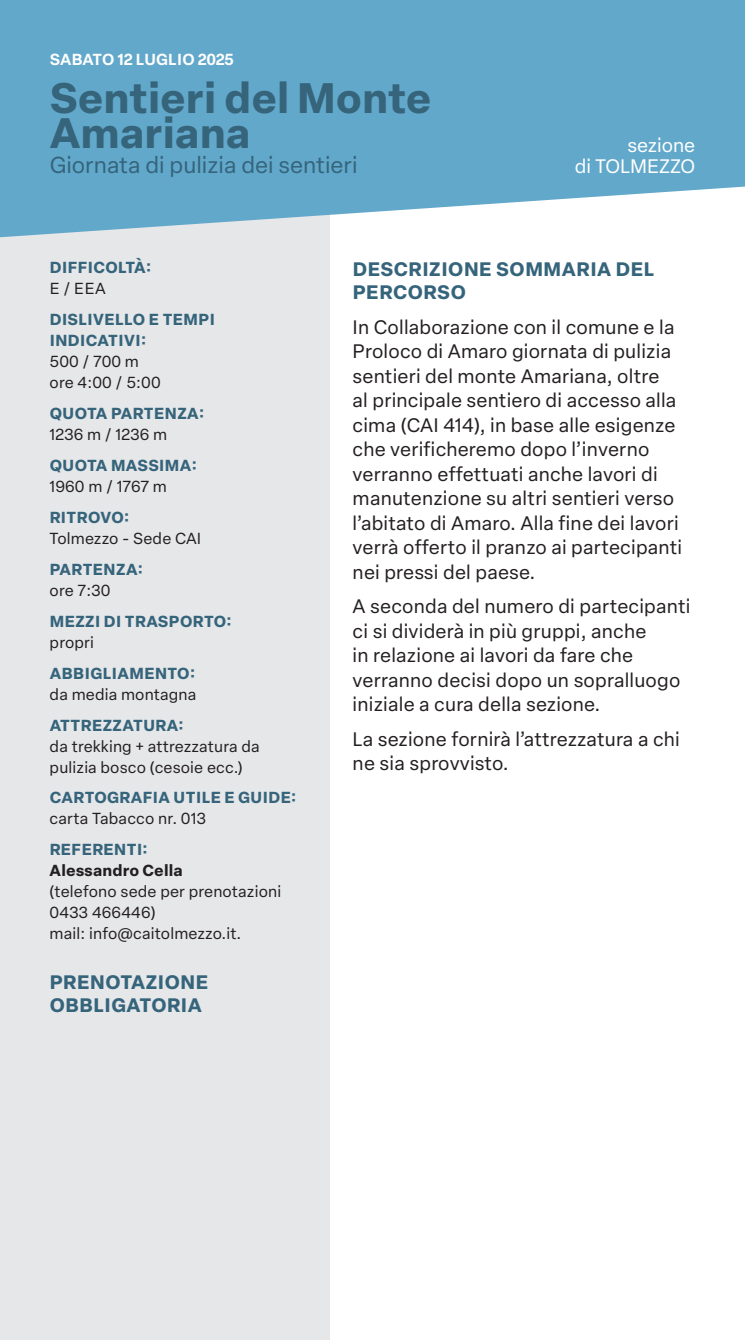
<style>
.page{position:relative;width:745px;height:1340px;background:#fff}
.page>*{position:absolute;margin:0;border:0;box-sizing:border-box;transform-origin:0 0}
.t1{font:700 42px/35px "Elza Text";color:#35647b}
.t2{font:22.75px "Elza Text";color:#35647b}
.t3{font:19.25px/24.5px "Elza Text";letter-spacing:.01em;color:#231f20}
.t4{font:700 19.25px/22.8px "Elza Text";letter-spacing:.03em;color:#35647b}
.t5{font:19.25px/21px "Elza Text";color:#fff;text-align:right}
.t6{font:15.75px/21px "Elza Text";letter-spacing:.01em;color:#231f20}
.t7{font:700 15.75px/21px "Elza Text";letter-spacing:.03em;color:#35647b}
.t8{font:600 15.75px "Elza Text";color:#fff}
.t9{font:700 15.75px "Elza Text";letter-spacing:.01em;color:#231f20}
</style>
<div class="page">
<div style="left:0;top:134px;width:329px;height:1205px;background:#e6e7e9"></div>
<svg style="left:0;top:0;width:744px;height:239px;background:#73b1d0"></svg>
<p class="t8" style="left:50px;top:47px;width:185px">SABATO 12 LUGLIO 2025</p>
<h1 class="t1" style="left:50px;top:79px;width:383px">Sentieri del Monte<br>Amariana</h1>
<p class="t2" style="left:50px;top:148px;width:309px">Giornata di pulizia dei sentieri</p>
<p class="t5" style="left:574px;top:134px;width:122px">sezione<br>di TOLMEZZO</p>
<p class="t7" style="left:50px;top:256px;width:103px">DIFFICOLTÀ:</p>
<p class="t6" style="left:50px;top:277px;width:57px">E / EEA</p>
<p class="t7" style="left:50px;top:308px;width:166px">DISLIVELLO E TEMPI<br>INDICATIVI:</p>
<p class="t6" style="left:50px;top:350px;width:112px">500 / 700 m ore 4:00 / 5:00</p>
<p class="t7" style="left:50px;top:402px;width:156px">QUOTA PARTENZA:</p>
<p class="t6" style="left:50px;top:423px;width:119px">1236 m / 1236 m</p>
<p class="t7" style="left:50px;top:454px;width:149px">QUOTA MASSIMA:</p>
<p class="t6" style="left:50px;top:475px;width:119px">1960 m / 1767 m</p>
<p class="t7" style="left:50px;top:506px;width:81px">RITROVO:</p>
<p class="t6" style="left:50px;top:527px;width:153px">Tolmezzo - Sede CAI</p>
<p class="t7" style="left:50px;top:558px;width:95px">PARTENZA:</p>
<p class="t6" style="left:50px;top:579px;width:62px">ore 7:30</p>
<p class="t7" style="left:50px;top:610px;width:183px">MEZZI DI TRASPORTO:</p>
<p class="t6" style="left:50px;top:631px;width:46px">propri</p>
<p class="t7" style="left:50px;top:662px;width:147px">ABBIGLIAMENTO:</p>
<p class="t6" style="left:50px;top:682px;width:148px">da media montagna</p>
<p class="t7" style="left:50px;top:714px;width:135px">ATTREZZATURA:</p>
<p class="t6" style="left:50px;top:734px;width:211px">da trekking + attrezzatura da pulizia bosco (cesoie ecc.)</p>
<p class="t7" style="left:50px;top:786px;width:248px">CARTOGRAFIA UTILE E GUIDE:</p>
<p class="t6" style="left:50px;top:807px;width:158px">carta Tabacco nr. 013</p>
<p class="t7" style="left:50px;top:838px;width:99px">REFERENTI:</p>
<p class="t9" style="left:50px;top:858px;width:135px">Alessandro Cella</p>
<p class="t6" style="left:50px;top:880px;width:233px">(telefono sede per prenotazioni<br>0433 466446)<br>mail: info@caitolmezzo.it.</p>
<p class="t4" style="left:50px;top:970px;width:160px">PRENOTAZIONE<br>OBBLIGATORIA</p>
<p class="t4" style="left:352px;top:257px;width:303px">DESCRIZIONE SOMMARIA DEL<br>PERCORSO</p>
<p class="t3" style="left:352px;top:313px;width:331px">In Collaborazione con il comune e la Proloco di Amaro giornata di pulizia sentieri del monte Amariana, oltre<br>al principale sentiero di accesso alla cima (CAI 414), in base alle esigenze che verificheremo dopo l’inverno verranno effettuati anche lavori di manutenzione su altri sentieri verso l’abitato di Amaro. Alla fine dei lavori verrà offerto il pranzo ai partecipanti nei pressi del paese.</p>
<p class="t3" style="left:352px;top:593px;width:339px">A seconda del numero di partecipanti ci si dividerà in più gruppi, anche<br>in relazione ai lavori da fare che verranno decisi dopo un sopralluogo iniziale a cura della sezione.</p>
<p class="t3" style="left:352px;top:725px;width:328px">La sezione fornirà l’attrezzatura a chi ne sia sprovvisto.</p>
</div>
